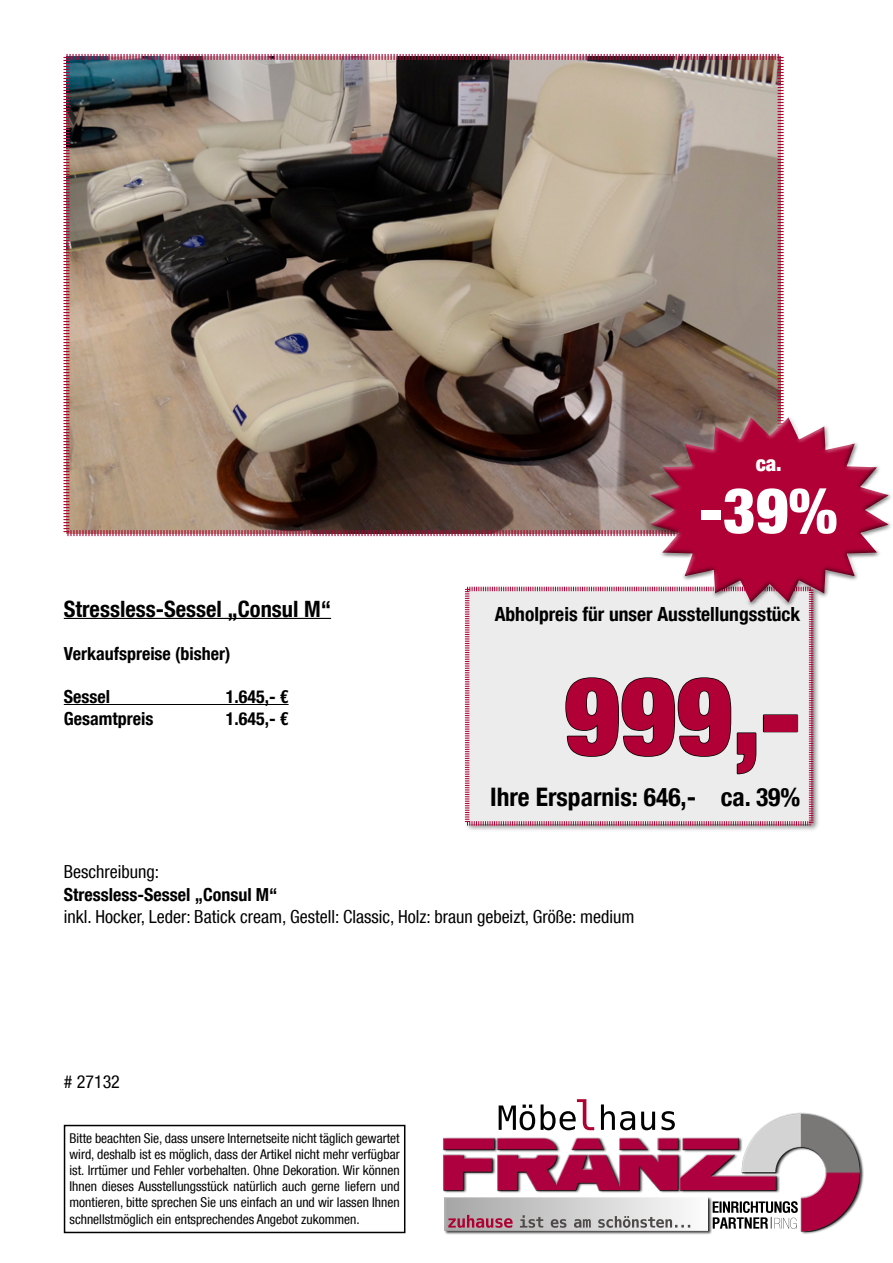
<style>
.page{position:relative;width:893px;height:1263px;background:#fff}
.page>*{position:absolute;margin:0;border:0;box-sizing:border-box;transform-origin:0 0}
.t1{font:900 condensed 108px "Helvetica Neue LT Com";color:#b00036}
.t2{font:900 condensed 63px "Helvetica Neue LT Com";color:#fff}
.t3{font:700 condensed 25.5px "Helvetica Neue LT Com";color:#000}
.t4{font:700 condensed 22.5px "Helvetica Neue LT Com";color:#000}
.t5{font:900 condensed 21px "Helvetica Neue LT Com";color:#fff}
.t6{font:700 condensed 19.5px "Helvetica Neue LT Com";color:#000}
.t7{font:condensed 18px "Helvetica Neue LT Com";color:#000}
.t8{font:700 condensed 18px "Helvetica Neue LT Com";color:#000}
.t9{font:condensed 13.5px/16.2px "Helvetica Neue LT Com";color:#000;text-align:justify}
</style>
<div class="page">
<img style="left:63px;top:53px;width:721px;height:484px">
<hr style="left:64px;top:618px;width:267px;height:1px;background:#000">
<hr style="left:64px;top:704px;width:225px;height:1px;background:#000">
<div style="left:464px;top:586px;width:357px;height:247px;background:#000;opacity:.45"></div>
<svg style="left:464px;top:586px;width:350px;height:240px"></svg>
<div style="left:64px;top:1125px;width:341px;height:108px;border:2px solid #000"></div>
<div style="left:444px;top:1112px;width:415px;height:119px;background:#fff;opacity:.75"></div>
<div style="left:444px;top:1130px;width:416px;height:101px;background:#000;opacity:.75"></div>
<div style="left:444px;top:1197px;width:268px;height:37px;background:#000;opacity:.75"></div>
<div style="left:444px;top:1197px;width:265px;height:34px;background:#000;opacity:.75"></div>
<svg style="left:520px;top:1215px;width:170px;height:13px"></svg>
<svg style="left:448px;top:1215px;width:65px;height:13px"></svg>
<svg style="left:713px;top:1201px;width:85px;height:28px"></svg>
<svg style="left:499px;top:1099px;width:176px;height:31px"></svg>
<div style="left:645px;top:412px;width:247px;height:184px;background:#fff;opacity:.75"></div>
<div style="left:647px;top:415px;width:246px;height:193px;background:#000;opacity:.75"></div>
<h3 class="t4" style="left:64px;top:595px;width:269px">Stressless-Sessel „Consul M“</h3>
<h3 class="t8" style="left:64px;top:643px;width:168px">Verkaufspreise (bisher)</h3>
<h3 class="t8" style="left:64px;top:686px;width:48px">Sessel</h3>
<h3 class="t8" style="left:226px;top:686px;width:64px">1.645,- €</h3>
<h3 class="t8" style="left:64px;top:707px;width:91px">Gesamtpreis</h3>
<h3 class="t8" style="left:226px;top:707px;width:64px">1.645,- €</h3>
<h3 class="t5" style="left:756px;top:451px;width:28px">ca.</h3>
<h2 class="t2" style="left:700px;top:473px;width:139px">-39%</h2>
<h3 class="t6" style="left:495px;top:602px;width:307px">Abholpreis für unser Ausstellungsstück</h3>
<h1 class="t1" style="left:564px;top:652px;width:238px">999,-</h1>
<h3 class="t3" style="left:490px;top:781px;width:312px">Ihre Ersparnis: 646,- ca. 39%</h3>
<h3 class="t7" style="left:64px;top:861px;width:97px">Beschreibung:</h3>
<h3 class="t8" style="left:64px;top:883px;width:215px">Stressless-Sessel „Consul M“</h3>
<h3 class="t7" style="left:64px;top:906px;width:572px">inkl. Hocker, Leder: Batick cream, Gestell: Classic, Holz: braun gebeizt, Größe: medium</h3>
<h3 class="t7" style="left:64px;top:1071px;width:58px"># 27132</h3>
<p class="t9" style="left:70px;top:1129px;width:332px">Bitte beachten Sie, dass unsere Internetseite nicht täglich gewartet wird, deshalb ist es möglich, dass der Artikel nicht mehr verfügbar ist. Irrtümer und Fehler vorbehalten. Ohne Dekoration. Wir können Ihnen dieses Ausstellungsstück natürlich auch gerne liefern und montieren, bitte sprechen Sie uns einfach an und wir lassen Ihnen schnellstmöglich ein entsprechendes Angebot zukommen.</p>
</div>
